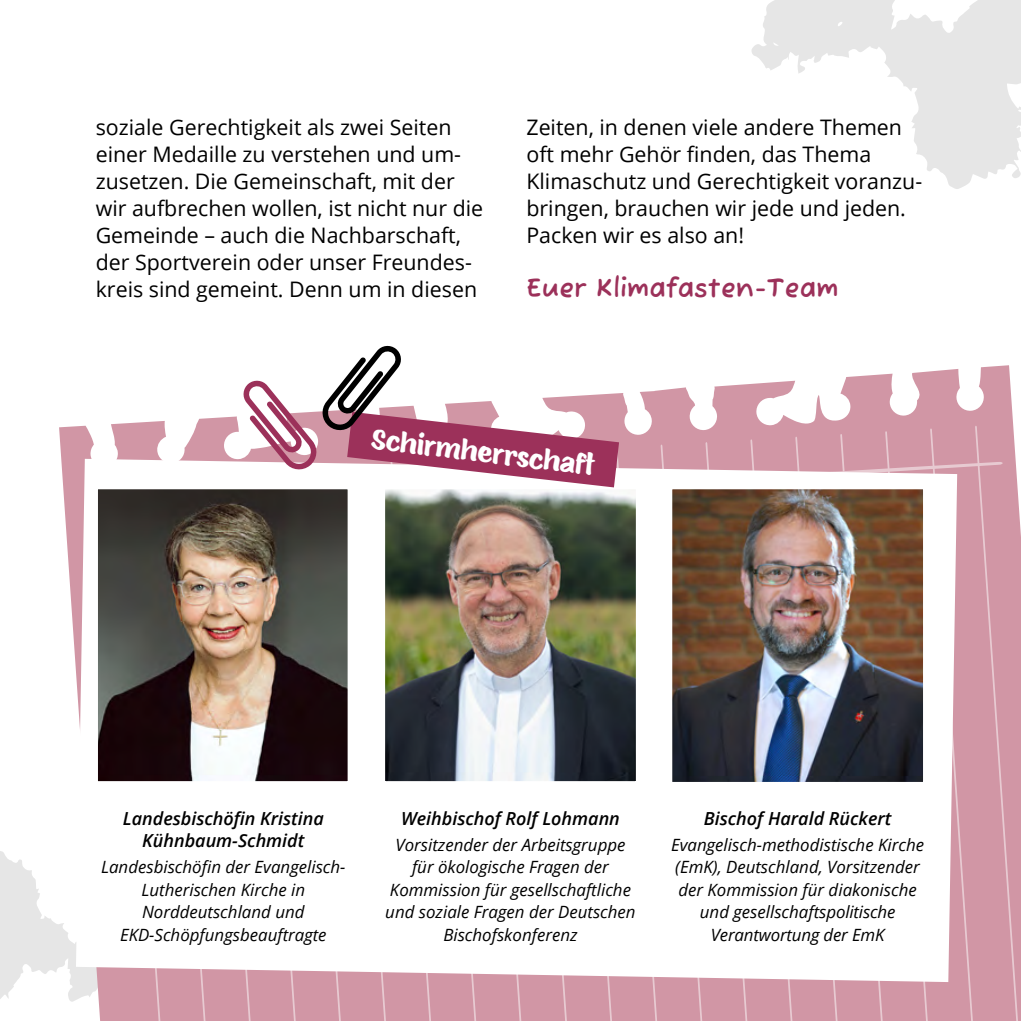
<style>
.page{position:relative;width:1021px;height:1021px;background:#fff}
.page>*{position:absolute;margin:0;border:0;box-sizing:border-box;transform-origin:0 0}
.t1{font:700 27px "Fuzzy Bubbles";color:#9c315a}
.t2{font:27px "Eds Market";color:#fff}
.t3{font:21.38px/27px "Open Sans";color:#000}
.t4{font:italic 600 18px/22.5px "Open Sans";color:#000;text-align:center}
.t5{font:italic 16.88px/22.5px "Open Sans";color:#000;text-align:center}
</style>
<div class="page">
<svg style="left:751px;top:0;width:269px;height:189px;fill:#ececec"></svg>
<img style="left:0;top:345px;width:1020px;height:675px">
<p class="t3" style="left:96px;top:113px;width:389px">soziale Gerechtigkeit als zwei Seiten einer Medaille zu verstehen und um&shy;zusetzen. Die Gemeinschaft, mit der wir aufbrechen wollen, ist nicht nur die Gemeinde – auch die Nachbarschaft, der Sportverein oder unser Freundes&shy;kreis sind gemeint. Denn um in diesen</p>
<p class="t3" style="left:526px;top:113px;width:397px">Zeiten, in denen viele andere Themen oft mehr Gehör finden, das Thema Klimaschutz und Gerechtigkeit voranzu&shy;bringen, brauchen wir jede und jeden.<br>Packen wir es also an!</p>
<p class="t1" style="left:526px;top:265px;width:314px">Euer Klimafasten-Team</p>
<p class="t2" style="left:374px;top:419px;width:226px;rotate:7deg">Schirmherrschaft</p>
<p class="t4" style="left:123px;top:806px;width:202px">Landesbischöfin Kristina<br>Kühnbaum-Schmidt</p>
<p class="t5" style="left:101px;top:855px;width:246px">Landesbischöfin der Evangelisch-<br>Lutherischen Kirche in<br>Norddeutschland und<br>EKD-Schöpfungsbeauftragte</p>
<p class="t4" style="left:401px;top:806px;width:220px">Weihbischof Rolf Lohmann</p>
<p class="t5" style="left:385px;top:832px;width:252px">Vorsitzender der Arbeitsgruppe für ökologische Fragen der<br>Kommission für gesellschaftliche und soziale Fragen der Deutschen<br>Bischofskonferenz</p>
<p class="t4" style="left:704px;top:806px;width:189px">Bischof Harald Rückert</p>
<p class="t5" style="left:671px;top:832px;width:254px">Evangelisch-methodistische Kirche (EmK), Deutschland, Vorsitzender der Kommission für diakonische und gesellschaftspolitische<br>Verantwortung der EmK</p>
</div>
